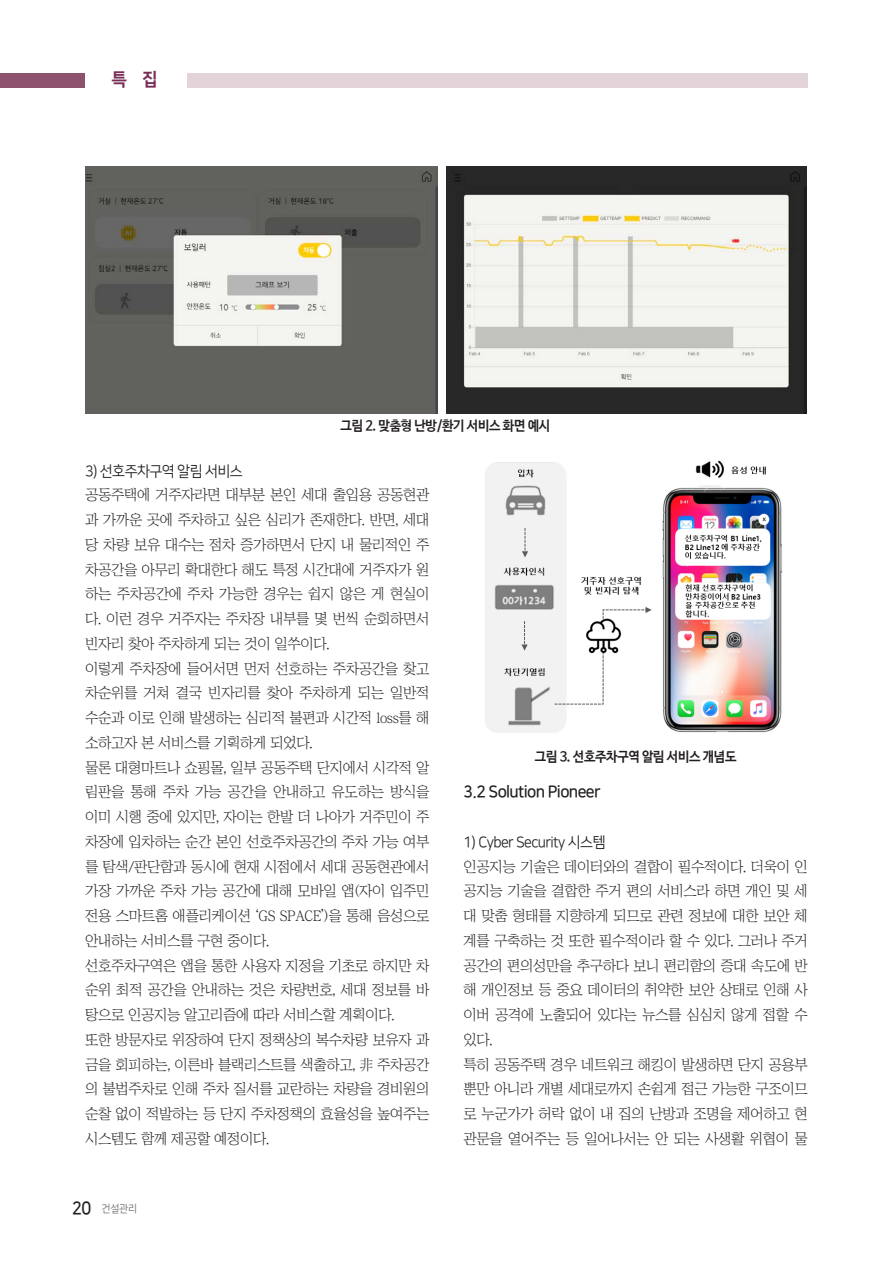
<style>
.page{position:relative;width:893px;height:1263px;background:#fff}
.page>*{position:absolute;margin:0;border:0;box-sizing:border-box;transform-origin:0 0}
.t1{font:18px "Nanum Square EB";color:#792e58;scale:.95 1}
._1_1{font:16.5px "Nanum Square B";letter-spacing:-.04em;color:#231f20;scale:.95 1}
._1{font:15px "Nanum Square R";letter-spacing:-.04em;color:#231f20;scale:.95 1}
.본문-신{font:14.7px/24.8px "Chosunilbo NM";letter-spacing:-.025em;color:#231f20;text-align:justify}
.표제목{font:700 13.5px "Nanum Barun Gothic";letter-spacing:-.025em;color:#231f20;scale:.95 1}
.t2{font:10.5px "Nanum Square R";color:#6c6d70;scale:.95 1}
.s1{font-family:"Nanum Square B";font-size:18px;color:#231f20}
</style>
<div class="page">
<div style="left:187px;top:73px;width:621px;height:15px;background:#e2d4d8"></div>
<div style="left:0;top:73px;width:85px;height:15px;background:#8d526d"></div>
<img style="left:85px;top:167px;width:352px;height:247px">
<img style="left:446px;top:167px;width:361px;height:247px">
<img style="left:485px;top:460px;width:297px;height:273px">
<p class="t1" style="left:112px;top:69px;width:50px">특 집</p>
<p class="표제목" style="left:341px;top:419px;width:222px">그림 2. 맞춤형 난방/환기 서비스 화면 예시</p>
<p class="_1" style="left:85px;top:463px;width:168px">3) 선호주차구역 알림 서비스</p>
<p class="본문-신" style="left:85px;top:483px;width:346px">공동주택에 거주자라면 대부분 본인 세대 출입용 공동현관 과 가까운 곳에 주차하고 싶은 심리가 존재한다. 반면, 세대 당 차량 보유 대수는 점차 증가하면서 단지 내 물리적인 주 차공간을 아무리 확대한다 해도 특정 시간대에 거주자가 원 하는 주차공간에 주차 가능한 경우는 쉽지 않은 게 현실이 다. 이런 경우 거주자는 주차장 내부를 몇 번씩 순회하면서 빈자리 찾아 주차하게 되는 것이 일쑤이다.</p>
<p class="본문-신" style="left:85px;top:656px;width:346px">이렇게 주차장에 들어서면 먼저 선호하는 주차공간을 찾고 차순위를 거쳐 결국 빈자리를 찾아 주차하게 되는 일반적 수순과 이로 인해 발생하는 심리적 불편과 시간적 loss를 해 소하고자 본 서비스를 기획하게 되었다.</p>
<p class="본문-신" style="left:85px;top:755px;width:346px">물론 대형마트나 쇼핑몰, 일부 공동주택 단지에서 시각적 알 림판을 통해 주차 가능 공간을 안내하고 유도하는 방식을 이미 시행 중에 있지만, 자이는 한발 더 나아가 거주민이 주 차장에 입차하는 순간 본인 선호주차공간의 주차 가능 여부 를 탐색/판단함과 동시에 현재 시점에서 세대 공동현관에서 가장 가까운 주차 가능 공간에 대해 모바일 앱(자이 입주민 전용 스마트홈 애플리케이션 ‘GS SPACE’)을 통해 음성으로 안내하는 서비스를 구현 중이다.</p>
<p class="본문-신" style="left:85px;top:953px;width:346px">선호주차구역은 앱을 통한 사용자 지정을 기초로 하지만 차 순위 최적 공간을 안내하는 것은 차량번호, 세대 정보를 바 탕으로 인공지능 알고리즘에 따라 서비스할 계획이다.</p>
<p class="본문-신" style="left:85px;top:1027px;width:346px">또한 방문자로 위장하여 단지 정책상의 복수차량 보유자 과 금을 회피하는, 이른바 블랙리스트를 색출하고, 非 주차공간 의 불법주차로 인해 주차 질서를 교란하는 차량을 경비원의 순찰 없이 적발하는 등 단지 주차정책의 효율성을 높여주는 시스템도 함께 제공할 예정이다.</p>
<p class="t2" style="left:72px;top:1204px;width:70px"><span class="s1">20</span> 건설관리</p>
<p class="표제목" style="left:535px;top:749px;width:214px">그림 3. 선호주차구역 알림 서비스 개념도</p>
<p class="_1_1" style="left:463px;top:783px;width:146px">3.2 Solution Pioneer</p>
<p class="_1" style="left:463px;top:834px;width:151px">1) Cyber Security 시스템</p>
<p class="본문-신" style="left:463px;top:854px;width:346px">인공지능 기술은 데이터와의 결합이 필수적이다. 더욱이 인 공지능 기술을 결합한 주거 편의 서비스라 하면 개인 및 세 대 맞춤 형태를 지향하게 되므로 관련 정보에 대한 보안 체 계를 구축하는 것 또한 필수적이라 할 수 있다. 그러나 주거 공간의 편의성만을 추구하다 보니 편리함의 증대 속도에 반 해 개인정보 등 중요 데이터의 취약한 보안 상태로 인해 사 이버 공격에 노출되어 있다는 뉴스를 심심치 않게 접할 수 있다.</p>
<p class="본문-신" style="left:463px;top:1052px;width:346px">특히 공동주택 경우 네트워크 해킹이 발생하면 단지 공용부 뿐만 아니라 개별 세대로까지 손쉽게 접근 가능한 구조이므 로 누군가가 허락 없이 내 집의 난방과 조명을 제어하고 현 관문을 열어주는 등 일어나서는 안 되는 사생활 위협이 물</p>
</div>
